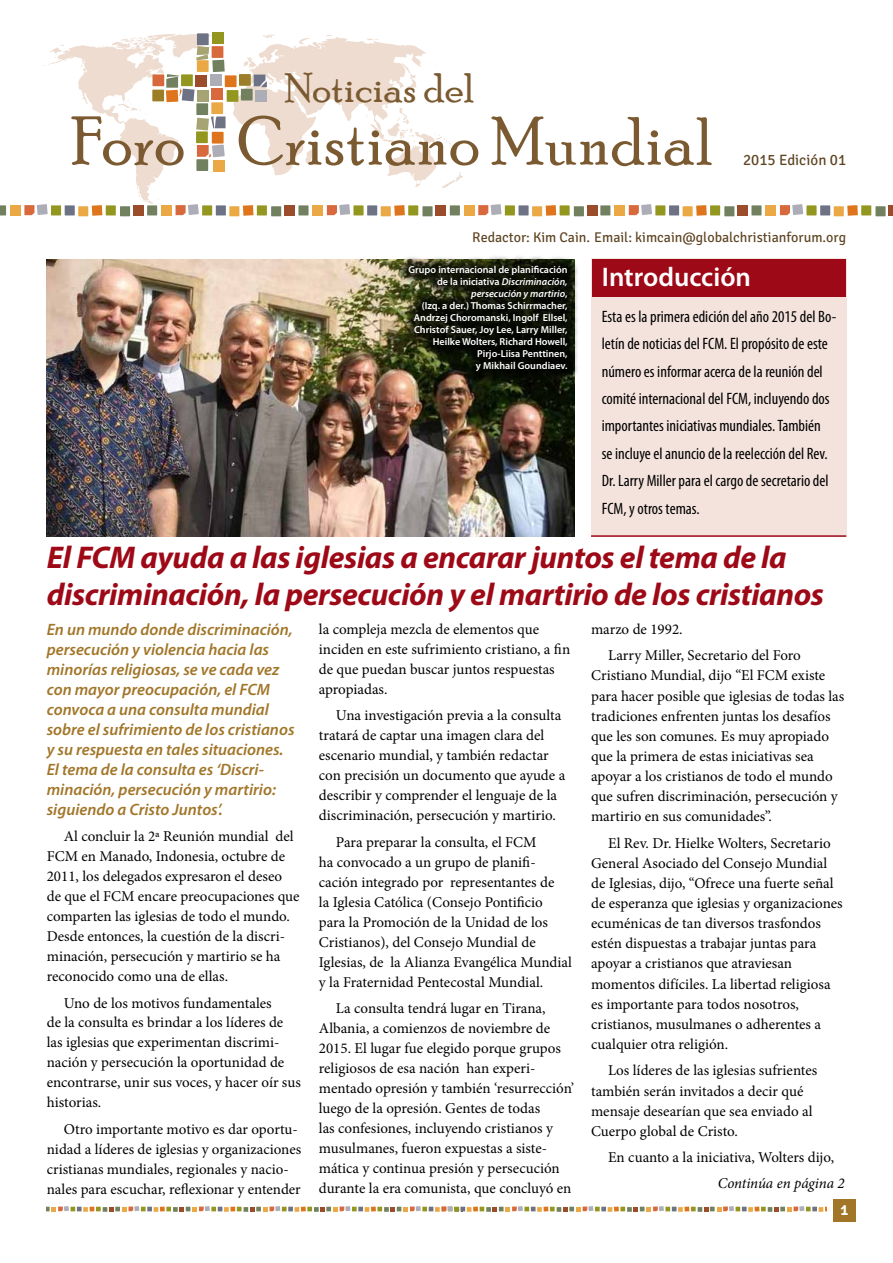
<style>
.page{position:relative;width:893px;height:1263px;background:#fff}
.page>*{position:absolute;margin:0;border:0;box-sizing:border-box;transform-origin:0 0}
.t1{font:68.25px "Poor Richard";letter-spacing:.01em;color:#7b5a31}
.t2{font:42px "Poor Richard";letter-spacing:.01em;color:#7b5a31}
.t3{font:italic 700 31.5px/37.5px "Myriad Pro";letter-spacing:-.015em;color:#9e0917}
.t4{font:600 27px "Myriad Pro";color:#fff}
.t5{font:condensed 16.5px/27.3px "Myriad Pro";color:#000}
.t6{font:italic 600 16.5px/20px "Myriad Pro";color:#a27629}
.t7{font:15px/20px "Minion Pro";color:#000}
.t8{font:italic 15px "Minion Pro";letter-spacing:-.01em;color:#000}
.t9{font:15px "Signika Negative";color:#5d4321}
.t10{font:700 15px "Signika Negative";color:#fff}
.t11{font:14.1px "Signika Negative";color:#5d4321}
.t12{font:600 10.2px/12px "Myriad Pro";color:#fff;text-align:right}
.s1{font-size:15.3px}
.s2{font-style:italic}
</style>
<div class="page">
<div style="left:591px;top:258px;width:255px;height:279px;background:#f4e3dc"></div>
<svg style="left:232px;top:35px;width:231px;height:154px"></svg>
<div style="left:239px;top:74px;width:12px;height:12px;background:#9d7e28"></div>
<div style="left:227px;top:90px;width:11px;height:12px;background:#93961f"></div>
<div style="left:212px;top:32px;width:11px;height:12px;background:#93961f"></div>
<div style="left:225px;top:75px;width:12px;height:12px;background:#de751d"></div>
<div style="left:241px;top:89px;width:12px;height:12px;background:#71805e"></div>
<div style="left:255px;top:90px;width:12px;height:12px;background:#adadb8"></div>
<div style="left:10px;top:205px;width:10px;height:10px;background:#eaa945"></div>
<svg style="left:0;top:205px;width:6px;height:10px"></svg>
<div style="left:229px;top:206px;width:10px;height:10px;background:#eaa945"></div>
<div style="left:257px;top:205px;width:10px;height:10px;background:#93961f"></div>
<svg style="left:243px;top:205px;width:10px;height:11px"></svg>
<div style="left:271px;top:206px;width:10px;height:10px;background:#71805e"></div>
<svg style="left:24px;top:33px;width:202px;height:183px"></svg>
<div style="left:285px;top:205px;width:10px;height:10px;background:#9b4c2b"></div>
<div style="left:367px;top:205px;width:10px;height:10px;background:#6d7285"></div>
<div style="left:381px;top:206px;width:10px;height:10px;background:#eaa945"></div>
<div style="left:313px;top:205px;width:10px;height:10px;background:#eaa945"></div>
<div style="left:408px;top:205px;width:10px;height:10px;background:#93961f"></div>
<div style="left:353px;top:205px;width:11px;height:10px;background:#93961f"></div>
<svg style="left:394px;top:205px;width:11px;height:11px"></svg>
<div style="left:422px;top:206px;width:11px;height:10px;background:#71805e"></div>
<div style="left:298px;top:205px;width:11px;height:10px;background:#71805e"></div>
<svg style="left:327px;top:204px;width:23px;height:11px"></svg>
<div style="left:436px;top:205px;width:10px;height:10px;background:#9b4c2b"></div>
<div style="left:518px;top:205px;width:11px;height:10px;background:#6d7285"></div>
<div style="left:532px;top:206px;width:10px;height:10px;background:#eaa945"></div>
<div style="left:464px;top:205px;width:10px;height:10px;background:#eaa945"></div>
<div style="left:560px;top:205px;width:10px;height:10px;background:#93961f"></div>
<div style="left:505px;top:205px;width:10px;height:10px;background:#93961f"></div>
<svg style="left:546px;top:205px;width:10px;height:11px"></svg>
<div style="left:574px;top:206px;width:10px;height:10px;background:#71805e"></div>
<div style="left:450px;top:205px;width:10px;height:10px;background:#71805e"></div>
<svg style="left:478px;top:204px;width:23px;height:11px"></svg>
<div style="left:587px;top:205px;width:10px;height:10px;background:#9b4c2b"></div>
<div style="left:669px;top:205px;width:10px;height:10px;background:#6d7285"></div>
<div style="left:683px;top:206px;width:10px;height:10px;background:#eaa945"></div>
<div style="left:615px;top:205px;width:10px;height:10px;background:#eaa945"></div>
<div style="left:710px;top:205px;width:10px;height:10px;background:#93961f"></div>
<div style="left:655px;top:205px;width:10px;height:10px;background:#93961f"></div>
<svg style="left:696px;top:205px;width:11px;height:11px"></svg>
<div style="left:724px;top:206px;width:10px;height:10px;background:#71805e"></div>
<div style="left:600px;top:205px;width:10px;height:10px;background:#71805e"></div>
<svg style="left:629px;top:204px;width:23px;height:11px"></svg>
<div style="left:738px;top:205px;width:10px;height:10px;background:#9b4c2b"></div>
<div style="left:820px;top:205px;width:10px;height:10px;background:#6d7285"></div>
<div style="left:834px;top:206px;width:10px;height:10px;background:#eaa945"></div>
<div style="left:766px;top:205px;width:10px;height:10px;background:#eaa945"></div>
<div style="left:861px;top:205px;width:10px;height:10px;background:#93961f"></div>
<div style="left:806px;top:205px;width:11px;height:10px;background:#93961f"></div>
<svg style="left:847px;top:205px;width:11px;height:11px"></svg>
<div style="left:875px;top:206px;width:11px;height:10px;background:#71805e"></div>
<div style="left:751px;top:205px;width:10px;height:10px;background:#71805e"></div>
<svg style="left:780px;top:204px;width:23px;height:11px"></svg>
<hr style="left:889px;top:205px;width:4px;height:10px;background:#9b4c2b">
<svg style="left:47px;top:1206px;width:780px;height:6px"></svg>
<div style="left:592px;top:259px;width:253px;height:38px;background:#9e0917"></div>
<hr style="left:591px;top:535px;width:255px;height:2px;background:#9e0917">
<img style="left:47px;top:259px;width:527px;height:278px">
<div style="left:397px;top:254px;width:182px;height:129px;background:#000;opacity:.75"></div>
<div style="left:833px;top:1199px;width:23px;height:22px;background:#a27629"></div>
<h2 class="t2" style="left:285px;top:63px;width:192px">Noticias del</h2>
<h1 class="t1" style="left:71px;top:102px;width:645px">Foro Cristiano Mundial</h1>
<p class="t9" style="left:743px;top:152px;width:105px"><span class="s1">2015</span> Edición <span class="s1">01</span></p>
<p class="t11" style="left:472px;top:230px;width:375px">Redactor: Kim Cain. Email: kimcain@globalchristianforum.org</p>
<h3 class="t4" style="left:602px;top:260px;width:151px">Introducción</h3>
<p class="t5" style="left:602px;top:303px;width:236px">Esta es la primera edición del año 2015 del Bo&shy;letín de noticias del FCM. El propósito de este número es informar acerca de la reunión del comité internacional del FCM, incluyendo dos importantes iniciativas mundiales. También<br>se incluye el anuncio de la reelección del Rev.<br>Dr. Larry Miller para el cargo de secretario del FCM, y otros temas.</p>
<p class="t12" style="left:408px;top:264px;width:161px">Grupo internacional de planificación de la iniciativa <span class="s2">Discriminación, persecución y martirio</span>,<br>(Izq. a der.) Thomas Schirrmacher,<br>Andrzej Choromanski, Ingolf Ellsel,<br>Christof Sauer, Joy Lee, Larry Miller,<br>Heilke Wolters, Richard Howell,<br>Pirjo-Liisa Penttinen,<br>y Mikhail Goundiaev.</p>
<h3 class="t3" style="left:47px;top:537px;width:779px">El FCM ayuda a las iglesias a encarar juntos el tema de la discriminación, la persecución y el martirio de los cristianos</h3>
<p class="t6" style="left:47px;top:619px;width:249px">En un mundo donde discriminación, persecución y violencia hacia las minorías religiosas, se ve cada vez con mayor preocupación, el FCM convoca a una consulta mundial sobre el sufrimiento de los cristianos y su respuesta en tales situaciones.<br>El tema de la consulta es ‘Discri&shy;minación, persecución y martirio: siguiendo a Cristo Juntos’.</p>
<p class="t7" style="left:47px;top:827px;width:254px;text-indent:17px">Al concluir la 2ª Reunión mundial del FCM en Manado, Indonesia, octubre de 2011, los delegados expresaron el deseo de que el FCM encare preocupaciones que comparten las iglesias de todo el mundo.<br>Desde entonces, la cuestión de la discri&shy;minación, persecución y martirio se ha reconocido como una de ellas.</p>
<p class="t7" style="left:47px;top:993px;width:256px;text-indent:17px">Uno de los motivos fundamentales<br>de la consulta es brindar a los líderes de las iglesias que experimentan discrimi&shy;nación y persecución la oportunidad de encontrarse, unir sus voces, y hacer oír sus historias.</p>
<p class="t7" style="left:47px;top:1119px;width:256px;text-indent:17px">Otro importante motivo es dar oportu&shy;nidad a líderes de iglesias y organizaciones cristianas mundiales, regionales y nacio&shy;nales para escuchar, reflexionar y entender</p>
<p class="t7" style="left:319px;top:619px;width:253px">la compleja mezcla de elementos que inciden en este sufrimiento cristiano, a fin de que puedan buscar juntos respuestas apropiadas.</p>
<p class="t7" style="left:319px;top:706px;width:248px;text-indent:17px">Una investigación previa a la consulta tratará de captar una imagen clara del escenario mundial, y también redactar con precisión un documento que ayude a describir y comprender el lenguaje de la discriminación, persecución y martirio.</p>
<p class="t7" style="left:319px;top:832px;width:255px;text-indent:17px">Para preparar la consulta, el FCM<br>ha convocado a un grupo de planifi&shy;cación integrado por representantes de<br>la Iglesia Católica (Consejo Pontificio para la Promoción de la Unidad de los Cristianos), del Consejo Mundial de Iglesias, de la Alianza Evangélica Mundial y la Fraternidad Pentecostal Mundial.</p>
<p class="t7" style="left:319px;top:999px;width:257px;text-indent:17px">La consulta tendrá lugar en Tirana, Albania, a comienzos de noviembre de 2015. El lugar fue elegido porque grupos religiosos de esa nación han experi&shy;mentado opresión y también ‘resurrección’ luego de la opresión. Gentes de todas<br>las confesiones, incluyendo cristianos y musulmanes, fueron expuestas a siste&shy;mática y continua presión y persecución durante la era comunista, que concluyó en</p>
<p class="t7" style="left:608px;top:616px;width:194px;line-height:26.5px;text-indent:-17px">marzo de 1992.<br>Larry Miller, Secretario del Foro</p>
<p class="t7" style="left:591px;top:666px;width:255px">Cristiano Mundial, dijo “El FCM existe para hacer posible que iglesias de todas las tradiciones enfrenten juntas los desafíos que les son comunes. Es muy apropiado que la primera de estas iniciativas sea apoyar a los cristianos de todo el mundo que sufren discriminación, persecución y martirio en sus comunidades”.</p>
<p class="t7" style="left:591px;top:833px;width:253px;text-indent:17px">El Rev. Dr. Hielke Wolters, Secretario General Asociado del Consejo Mundial de Iglesias, dijo, “Ofrece una fuerte señal de esperanza que iglesias y organizaciones ecuménicas de tan diversos trasfondos estén dispuestas a trabajar juntas para apoyar a cristianos que atraviesan momentos difíciles. La libertad religiosa es importante para todos nosotros, cristianos, musulmanes o adherentes a cualquier otra religión.</p>
<p class="t7" style="left:591px;top:1061px;width:228px;text-indent:17px">Los líderes de las iglesias sufrientes también serán invitados a decir qué mensaje desearían que sea enviado al Cuerpo global de Cristo.</p>
<p class="t7" style="left:608px;top:1147px;width:228px">En cuanto a la iniciativa, Wolters dijo,</p>
<p class="t8" style="left:718px;top:1173px;width:128px">Continúa en página 2</p>
<p class="t10" style="left:840px;top:1201px;width:9px">1</p>
</div>
